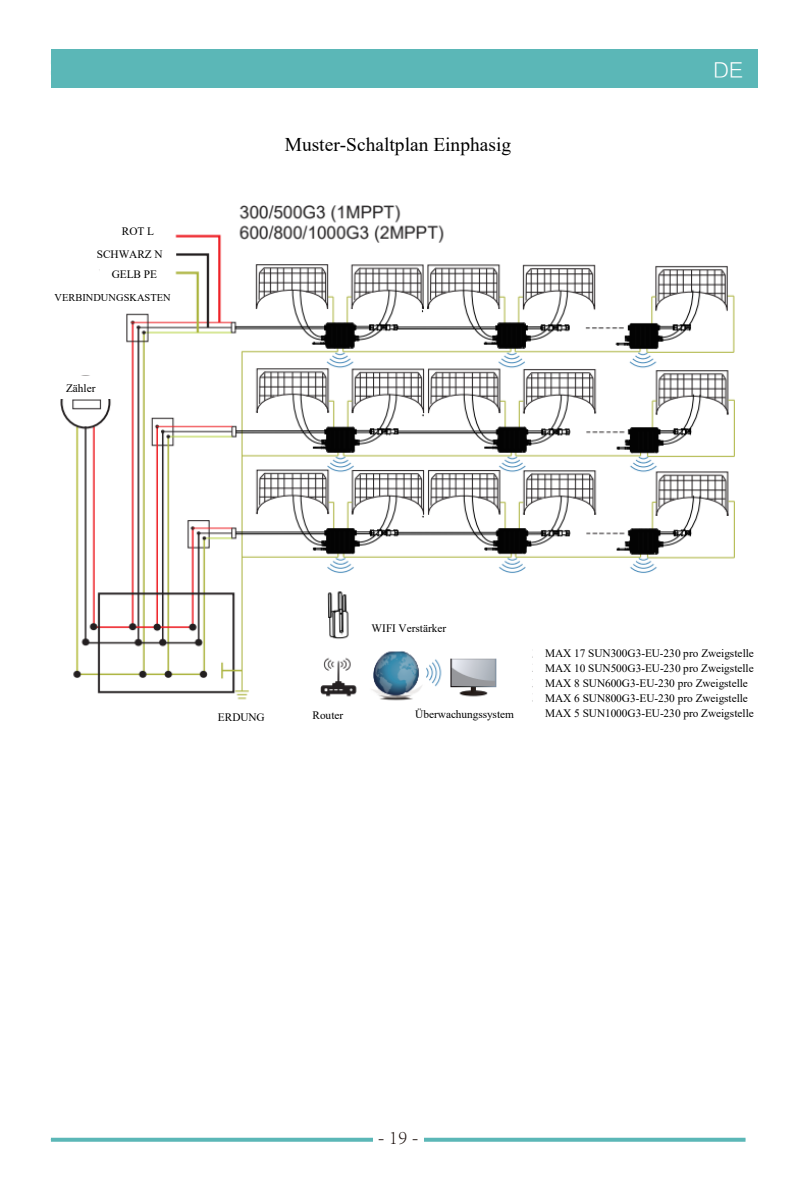
<style>
.page{position:relative;width:808px;height:1191px;background:#fff}
.page>*{position:absolute;margin:0;border:0;box-sizing:border-box;transform-origin:0 0}
.t1{font:300 20px "Adobe Song Std";color:#231815}
.t2{font:20px "FZLTXHK";color:#fff}
.t3{font:19.4px "Times New Roman";color:#000}
.t4{font:11.4px/15px "Times New Roman";letter-spacing:-.005em;color:#000}
.t5{font:10.4px "Times New Roman";color:#000}
</style>
<div class="page">
<img style="left:60px;top:205px;width:675px;height:497px">
<div style="left:111px;top:219px;width:61px;height:23px;background:#fff"></div>
<div style="left:86px;top:242px;width:90px;height:23px;background:#fff"></div>
<div style="left:101px;top:262px;width:72px;height:23px;background:#fff"></div>
<div style="left:43px;top:286px;width:140px;height:25px;background:#fff"></div>
<div style="left:55px;top:376px;width:60px;height:22px;background:#fff"></div>
<div style="left:360px;top:616px;width:133px;height:26px;background:#fff"></div>
<div style="left:534px;top:641px;width:239px;height:87px;background:#fff"></div>
<svg style="left:51px;top:1137px;width:694px;height:4px;background:#79c4c4"></svg>
<div style="left:373px;top:1129px;width:51px;height:21px;background:#fff"></div>
<div style="left:51px;top:49px;width:706px;height:38px;background:#5bb7b7"></div>
<p class="t4" style="left:97px;top:219px;width:68px;line-height:23.6px;text-indent:25px">ROT L<br>SCHWARZ N</p>
<p class="t4" style="left:112px;top:266px;width:47px">GELB PE</p>
<p class="t5" style="left:55px;top:291px;width:118px">VERBINDUNGSKASTEN</p>
<p class="t4" style="left:66px;top:380px;width:31px">Zähler</p>
<h2 class="t3" style="left:285px;top:130px;width:228px">Muster-Schaltplan Einphasig</h2>
<h1 class="t2" style="left:713px;top:59px;width:32px">DE</h1>
<p class="t4" style="left:218px;top:710px;width:48px">ERDUNG</p>
<p class="t4" style="left:372px;top:620px;width:76px">WIFI Verstärker</p>
<p class="t4" style="left:312px;top:707px;width:32px">Router</p>
<p class="t4" style="left:415px;top:706px;width:100px">Überwachungssystem</p>
<p class="t4" style="left:545px;top:645px;width:210px">MAX 17 SUN300G3-EU-230 pro Zweigstelle MAX 10 SUN500G3-EU-230 pro Zweigstelle MAX 8 SUN600G3-EU-230 pro Zweigstelle MAX 6 SUN800G3-EU-230 pro Zweigstelle MAX 5 SUN1000G3-EU-230 pro Zweigstelle</p>
<h1 class="t1" style="left:377px;top:1125px;width:43px">- 19 -</h1>
</div>
